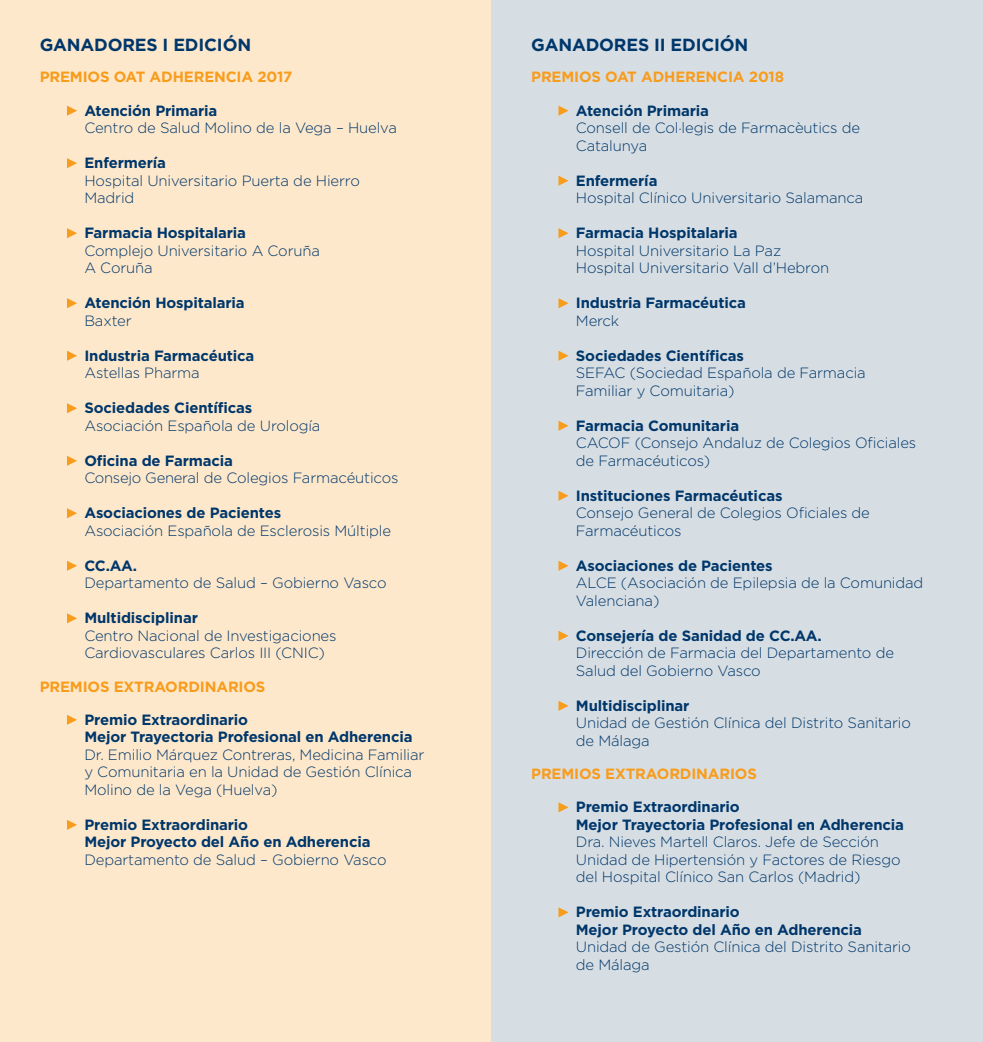
<style>
.page{position:relative;width:983px;height:1042px;background:#fff}
.page>*{position:absolute;margin:0;border:0;box-sizing:border-box;transform-origin:0 0}
.Edición{font:700 17.5px "Gotham";letter-spacing:-.01em;color:#00376b}
.Premiado{font:300 14.88px/17.5px "Gotham";letter-spacing:-.01em;color:#00376b}
.Categoría{font:700 14.88px "Gotham";letter-spacing:-.01em;color:#00376b}
.Premios{font:700 14.88px "Gotham";letter-spacing:-.01em;color:#f89c1c}
</style>
<div class="page">
<div style="left:0;top:0;width:491px;height:1042px;background:#fee8cb"></div>
<div style="left:491px;top:0;width:491px;height:1042px;background:#d7dee3"></div>
<svg style="left:558px;top:106px;width:10px;height:10px"></svg>
<svg style="left:558px;top:176px;width:10px;height:10px"></svg>
<svg style="left:558px;top:228px;width:10px;height:10px"></svg>
<svg style="left:558px;top:298px;width:10px;height:10px"></svg>
<svg style="left:558px;top:351px;width:10px;height:10px"></svg>
<svg style="left:558px;top:421px;width:10px;height:10px"></svg>
<svg style="left:558px;top:491px;width:10px;height:10px"></svg>
<svg style="left:558px;top:561px;width:10px;height:10px"></svg>
<svg style="left:558px;top:631px;width:10px;height:10px"></svg>
<svg style="left:558px;top:701px;width:10px;height:10px"></svg>
<svg style="left:558px;top:802px;width:10px;height:10px"></svg>
<svg style="left:558px;top:907px;width:10px;height:10px"></svg>
<svg style="left:67px;top:106px;width:10px;height:10px"></svg>
<svg style="left:67px;top:158px;width:10px;height:10px"></svg>
<svg style="left:67px;top:228px;width:10px;height:10px"></svg>
<svg style="left:67px;top:298px;width:10px;height:10px"></svg>
<svg style="left:67px;top:351px;width:10px;height:10px"></svg>
<svg style="left:67px;top:403px;width:10px;height:10px"></svg>
<svg style="left:67px;top:456px;width:10px;height:10px"></svg>
<svg style="left:67px;top:508px;width:10px;height:10px"></svg>
<svg style="left:67px;top:561px;width:10px;height:10px"></svg>
<svg style="left:67px;top:613px;width:10px;height:10px"></svg>
<svg style="left:67px;top:715px;width:10px;height:10px"></svg>
<svg style="left:67px;top:820px;width:10px;height:10px"></svg>
<p class="Edición" style="left:40px;top:33px;width:213px">GANADORES I EDICIÓN</p>
<p class="Premios" style="left:40px;top:67px;width:254px">PREMIOS OAT ADHERENCIA 2017</p>
<p class="Categoría" style="left:84px;top:101px;width:134px">Atención Primaria</p>
<p class="Premiado" style="left:84px;top:119px;width:314px">Centro de Salud Molino de la Vega – Huelva</p>
<p class="Categoría" style="left:84px;top:153px;width:83px">Enfermería</p>
<p class="Premiado" style="left:84px;top:171px;width:277px">Hospital Universitario Puerta de Hierro</p>
<p class="Premiado" style="left:84px;top:189px;width:51px">Madrid</p>
<p class="Categoría" style="left:84px;top:223px;width:163px">Farmacia Hospitalaria</p>
<p class="Premiado" style="left:84px;top:241px;width:237px">Complejo Universitario A Coruña</p>
<p class="Premiado" style="left:84px;top:259px;width:70px">A Coruña</p>
<p class="Categoría" style="left:84px;top:293px;width:162px">Atención Hospitalaria</p>
<p class="Premiado" style="left:84px;top:311px;width:49px">Baxter</p>
<p class="Categoría" style="left:84px;top:346px;width:171px">Industria Farmacéutica</p>
<p class="Premiado" style="left:84px;top:364px;width:117px">Astellas Pharma</p>
<p class="Categoría" style="left:84px;top:398px;width:169px">Sociedades Científicas</p>
<p class="Premiado" style="left:84px;top:416px;width:237px">Asociación Española de Urología</p>
<p class="Categoría" style="left:84px;top:451px;width:150px">Oficina de Farmacia</p>
<p class="Premiado" style="left:84px;top:469px;width:315px">Consejo General de Colegios Farmacéuticos</p>
<p class="Categoría" style="left:84px;top:503px;width:198px">Asociaciones de Pacientes</p>
<p class="Premiado" style="left:84px;top:521px;width:308px">Asociación Española de Esclerosis Múltiple</p>
<p class="Categoría" style="left:84px;top:556px;width:54px">CC.AA.</p>
<p class="Premiado" style="left:84px;top:574px;width:303px">Departamento de Salud – Gobierno Vasco</p>
<p class="Categoría" style="left:84px;top:608px;width:115px">Multidisciplinar</p>
<p class="Premiado" style="left:84px;top:626px;width:253px">Centro Nacional de Investigaciones<br>Cardiovasculares Carlos III (CNIC)</p>
<p class="Premios" style="left:40px;top:676px;width:227px">PREMIOS EXTRAORDINARIOS</p>
<p class="Categoría" style="left:84px;top:710px;width:165px">Premio Extraordinario</p>
<p class="Categoría" style="left:84px;top:727px;width:329px">Mejor Trayectoria Profesional en Adherencia</p>
<p class="Premiado" style="left:84px;top:745px;width:341px">Dr. Emilio Márquez Contreras, Medicina Familiar y Comunitaria en la Unidad de Gestión Clínica<br>Molino de la Vega (Huelva)</p>
<p class="Categoría" style="left:84px;top:815px;width:165px">Premio Extraordinario</p>
<p class="Categoría" style="left:84px;top:832px;width:287px">Mejor Proyecto del Año en Adherencia</p>
<p class="Premiado" style="left:84px;top:850px;width:303px">Departamento de Salud – Gobierno Vasco</p>
<p class="Edición" style="left:531px;top:33px;width:219px">GANADORES II EDICIÓN</p>
<p class="Premios" style="left:531px;top:67px;width:254px">PREMIOS OAT ADHERENCIA 2018</p>
<p class="Categoría" style="left:575px;top:101px;width:134px">Atención Primaria</p>
<p class="Premiado" style="left:575px;top:119px;width:286px">Consell de Col.legis de Farmacèutics de<br>Catalunya</p>
<p class="Categoría" style="left:575px;top:171px;width:83px">Enfermería</p>
<p class="Premiado" style="left:575px;top:189px;width:289px">Hospital Clínico Universitario Salamanca</p>
<p class="Categoría" style="left:575px;top:223px;width:163px">Farmacia Hospitalaria</p>
<p class="Premiado" style="left:575px;top:241px;width:207px">Hospital Universitario La Paz</p>
<p class="Premiado" style="left:575px;top:259px;width:255px">Hospital Universitario Vall d’Hebron</p>
<p class="Categoría" style="left:575px;top:293px;width:171px">Industria Farmacéutica</p>
<p class="Premiado" style="left:575px;top:311px;width:45px">Merck</p>
<p class="Categoría" style="left:575px;top:346px;width:169px">Sociedades Científicas</p>
<p class="Premiado" style="left:575px;top:364px;width:291px">SEFAC (Sociedad Española de Farmacia<br>Familiar y Comuitaria)</p>
<p class="Categoría" style="left:575px;top:416px;width:165px">Farmacia Comunitaria</p>
<p class="Premiado" style="left:575px;top:434px;width:342px">CACOF (Consejo Andaluz de Colegios Oficiales de Farmacéuticos)</p>
<p class="Categoría" style="left:575px;top:486px;width:208px">Instituciones Farmacéuticas</p>
<p class="Premiado" style="left:575px;top:504px;width:295px">Consejo General de Colegios Oficiales de<br>Farmacéuticos</p>
<p class="Categoría" style="left:575px;top:556px;width:198px">Asociaciones de Pacientes</p>
<p class="Premiado" style="left:575px;top:574px;width:349px">ALCE (Asociación de Epilepsia de la Comunidad<br>Valenciana)</p>
<p class="Categoría" style="left:575px;top:626px;width:247px">Consejería de Sanidad de CC.AA.</p>
<p class="Premiado" style="left:575px;top:644px;width:319px">Dirección de Farmacia del Departamento de<br>Salud del Gobierno Vasco</p>
<p class="Categoría" style="left:575px;top:696px;width:115px">Multidisciplinar</p>
<p class="Premiado" style="left:575px;top:714px;width:336px">Unidad de Gestión Clínica del Distrito Sanitario de Málaga</p>
<p class="Premios" style="left:531px;top:764px;width:227px">PREMIOS EXTRAORDINARIOS</p>
<p class="Categoría" style="left:575px;top:797px;width:165px">Premio Extraordinario</p>
<p class="Categoría" style="left:575px;top:815px;width:329px">Mejor Trayectoria Profesional en Adherencia</p>
<p class="Premiado" style="left:575px;top:833px;width:326px">Dra. Nieves Martell Claros. Jefe de Sección<br>Unidad de Hipertensión y Factores de Riesgo del Hospital Clínico San Carlos (Madrid)</p>
<p class="Categoría" style="left:575px;top:902px;width:165px">Premio Extraordinario</p>
<p class="Categoría" style="left:575px;top:920px;width:287px">Mejor Proyecto del Año en Adherencia</p>
<p class="Premiado" style="left:575px;top:938px;width:336px">Unidad de Gestión Clínica del Distrito Sanitario de Málaga</p>
</div>
